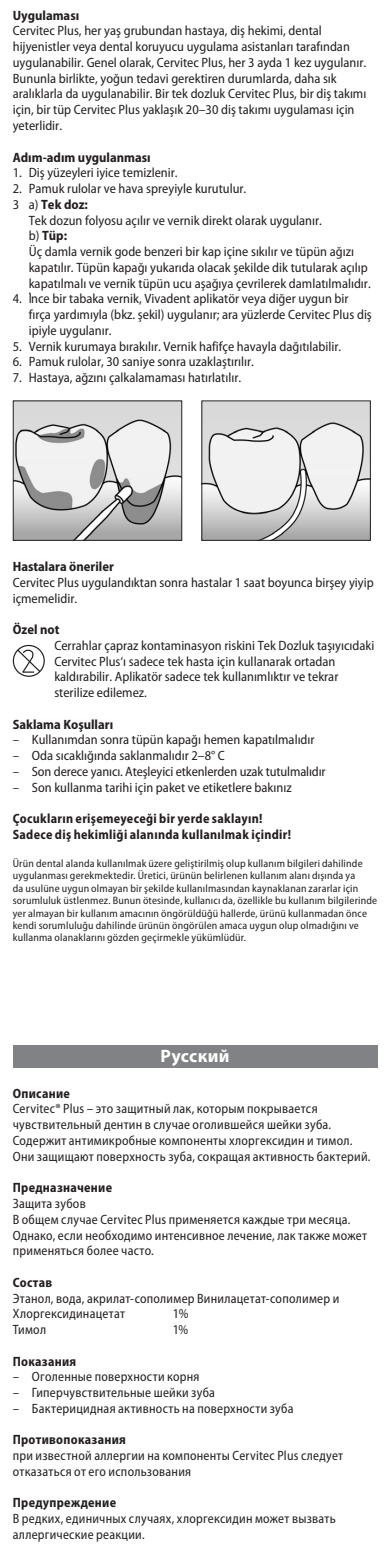
<style>
.page{position:relative;width:390px;height:1563px;background:#fff}
.page>*{position:absolute;margin:0;border:0;box-sizing:border-box;transform-origin:0 0}
.t1{font:700 18px "Myriad Pro";letter-spacing:.02em;color:#fff}
.t2{font:semi-condensed 13.5px/15.8px "Myriad Pro";color:#231f20}
.t3{font:semi-condensed 13.5px/15.8px "Myriad Pro";letter-spacing:.02em;color:#231f20;scale:.96 1}
.t4{font:semi-condensed 13.5px "Myriad Pro";color:#231f20;scale:.96 1}
.t5{font:700 semi-condensed 13.5px/15.8px "Myriad Pro";letter-spacing:.02em;color:#231f20;scale:.96 1}
.t6{font:700 semi-condensed 13.5px "Myriad Pro";color:#231f20}
.t7{font:700 semi-condensed 13.5px "Myriad Pro";letter-spacing:.02em;color:#231f20}
.t8{font:semi-condensed 10.8px/12.4px "Myriad Pro";letter-spacing:.015em;color:#231f20}
.s1{font-weight:700}
</style>
<div class="page">
<img style="left:15px;top:402px;width:165px;height:137px">
<div style="left:13px;top:400px;width:169px;height:141px;border:1px solid #231f20"></div>
<img style="left:203px;top:402px;width:165px;height:137px">
<div style="left:201px;top:400px;width:169px;height:141px;border:1px solid #231f20"></div>
<svg style="left:13px;top:645px;width:32px;height:32px"></svg>
<div style="left:13px;top:1045px;width:363px;height:22px;background:#808285"></div>
<p class="t6" style="left:13px;top:8px;width:68px">Uygulaması</p>
<p class="t2" style="left:13px;top:23px;width:354px">Cervitec Plus, her yaş grubundan hastaya, diş hekimi, dental hijyenistler veya dental koruyucu uygulama asistanları tarafından uygulanabilir. Genel olarak, Cervitec Plus, her 3 ayda 1 kez uygulanır.<br>Bununla birlikte, yoğun tedavi gerektiren durumlarda, daha sık aralıklarla da uygulanabilir. Bir tek dozluk Cervitec Plus, bir diş takımı için, bir tüp Cervitec Plus yaklaşık 20–30 diş takımı uygulaması için yeterlidir.</p>
<p class="t6" style="left:13px;top:149px;width:139px">Adım-adım uygulanması</p>
<p class="t2" style="left:13px;top:165px;width:166px">1. Diş yüzeyleri iyice temizlenir.</p>
<p class="t2" style="left:13px;top:181px;width:235px">2. Pamuk rulolar ve hava spreyiyle kurutulur.<br>3 a) <span class="s1">Tek doz:</span></p>
<p class="t2" style="left:29px;top:212px;width:343px">Tek dozun folyosu açılır ve vernik direkt olarak uygulanır.<br>b) <span class="s1">Tüp:<br></span>Üç damla vernik gode benzeri bir kap içine sıkılır ve tüpün ağızı kapatılır. Tüpün kapağı yukarıda olacak şekilde dik tutularak açılıp kapatılmalı ve vernik tüpün ucu aşağıya çevrilerek damlatılmalıdır.</p>
<p class="t2" style="left:13px;top:291px;width:337px">4. Ince bir tabaka vernik, Vivadent aplikatör veya diğer uygun bir</p>
<p class="t2" style="left:28px;top:277px;width:344px;line-height:25.4px">.<br>fırça yardımıyla (bkz. şekil) uygulanır; ara yüzlerde Cervitec Plus diş</p>
<p class="t2" style="left:29px;top:323px;width:84px">ipiyle uygulanır.</p>
<p class="t2" style="left:13px;top:338px;width:329px">5. Vernik kurumaya bırakılır. Vernik hafifçe havayla dağıtılabilir.</p>
<p class="t2" style="left:13px;top:354px;width:242px">6. Pamuk rulolar, 30 saniye sonra uzaklaştırılır.</p>
<p class="t2" style="left:13px;top:370px;width:229px">7. Hastaya, ağzını çalkalamaması hatırlatılır.</p>
<p class="t6" style="left:13px;top:559px;width:102px">Hastalara öneriler</p>
<p class="t2" style="left:13px;top:575px;width:362px">Cervitec Plus uygulandıktan sonra hastalar 1 saat boyunca birşey yiyip içmemelidir.</p>
<p class="t7" style="left:13px;top:622px;width:48px">Özel not</p>
<p class="t2" style="left:54px;top:638px;width:321px">Cerrahlar çapraz kontaminasyon riskini Tek Dozluk taşıyıcıdaki Cervitec Plus‘ı sadece tek hasta için kullanarak ortadan kaldırabilir. Aplikatör sadece tek kullanımlıktır ve tekrar sterilize edilemez.</p>
<p class="t6" style="left:13px;top:716px;width:102px">Saklama Koşulları</p>
<p class="t4" style="left:13px;top:732px;width:315px">– Kullanımdan sonra tüpün kapağı hemen kapatılmalıdır</p>
<p class="t4" style="left:13px;top:748px;width:222px">– Oda sıcaklığında saklanmalıdır 2–8° C</p>
<p class="t4" style="left:13px;top:764px;width:327px">– Son derece yanıcı. Ateşleyici etkenlerden uzak tutulmalıdır</p>
<p class="t4" style="left:13px;top:780px;width:291px">– Son kullanma tarihi için paket ve etiketlere bakınız</p>
<p class="t5" style="left:13px;top:811px;width:291px">Çocukların erişemeyeceği bir yerde saklayın!<br>Sadece diş hekimliği alanında kullanılmak içindir!</p>
<p class="t8" style="left:13px;top:857px;width:365px">Ürün dental alanda kullanılmak üzere geliştirilmiş olup kullanım bilgileri dahilinde uygulanması gerekmektedir. Üretici, ürünün belirlenen kullanım alanı dışında ya<br>da usulüne uygun olmayan bir şekilde kullanılmasından kaynaklanan zararlar için sorumluluk üstlenmez. Bunun ötesinde, kullanıcı da, özellikle bu kullanım bilgilerinde yer almayan bir kullanım amacının öngörüldüğü hallerde, ürünü kullanmadan önce kendi sorumluluğu dahilinde ürünün öngörülen amaca uygun olup olmadığını ve kullanma olanaklarını gözden geçirmekle yükümlüdür.</p>
<h1 class="t1" style="left:160px;top:1045px;width:70px">Русский</h1>
<p class="t5" style="left:13px;top:1085px;width:61px">Описание</p>
<p class="t3" style="left:13px;top:1101px;width:373px">Сervitec® Plus – это защитный лак, которым покрывается чувствительный дентин в случае оголившейся шейки зуба.<br>Содержит антимикробные компоненты хлоргексидин и тимол.<br>Они защищают поверхность зуба, сокращая активность бактерий.</p>
<p class="t5" style="left:13px;top:1180px;width:105px">Предназначение</p>
<p class="t3" style="left:13px;top:1196px;width:370px">Защита зубов<br>В общем случае Cervitec Plus применяется каждые три месяца.<br>Однако, если необходимо интенсивное лечение, лак также может применяться более часто.</p>
<p class="t5" style="left:13px;top:1274px;width:43px">Состав</p>
<p class="t3" style="left:13px;top:1290px;width:341px">Этанол, вода, акрилат-сополимер Винилацетат-сополимер и<br>Хлоргексидинацетат</p>
<p class="t4" style="left:173px;top:1306px;width:18px">1%</p>
<p class="t4" style="left:13px;top:1322px;width:36px">Тимол</p>
<p class="t4" style="left:173px;top:1322px;width:18px">1%</p>
<p class="t5" style="left:13px;top:1353px;width:68px">Показания</p>
<p class="t3" style="left:13px;top:1369px;width:196px">– Оголенные поверхности корня</p>
<p class="t3" style="left:13px;top:1385px;width:212px">– Гиперчувствительные шейки зуба</p>
<p class="t3" style="left:13px;top:1400px;width:293px">– Бактерицидная активность на поверхности зуба</p>
<p class="t5" style="left:13px;top:1432px;width:119px">Противопоказания</p>
<p class="t3" style="left:13px;top:1448px;width:345px">при известной аллергии на компоненты Cervitec Plus следует отказаться от его использования</p>
<p class="t5" style="left:13px;top:1495px;width:109px">Предупреждение</p>
<p class="t3" style="left:13px;top:1511px;width:337px">В редких, единичных случаях, хлоргексидин может вызвать аллергические реакции.</p>
</div>
